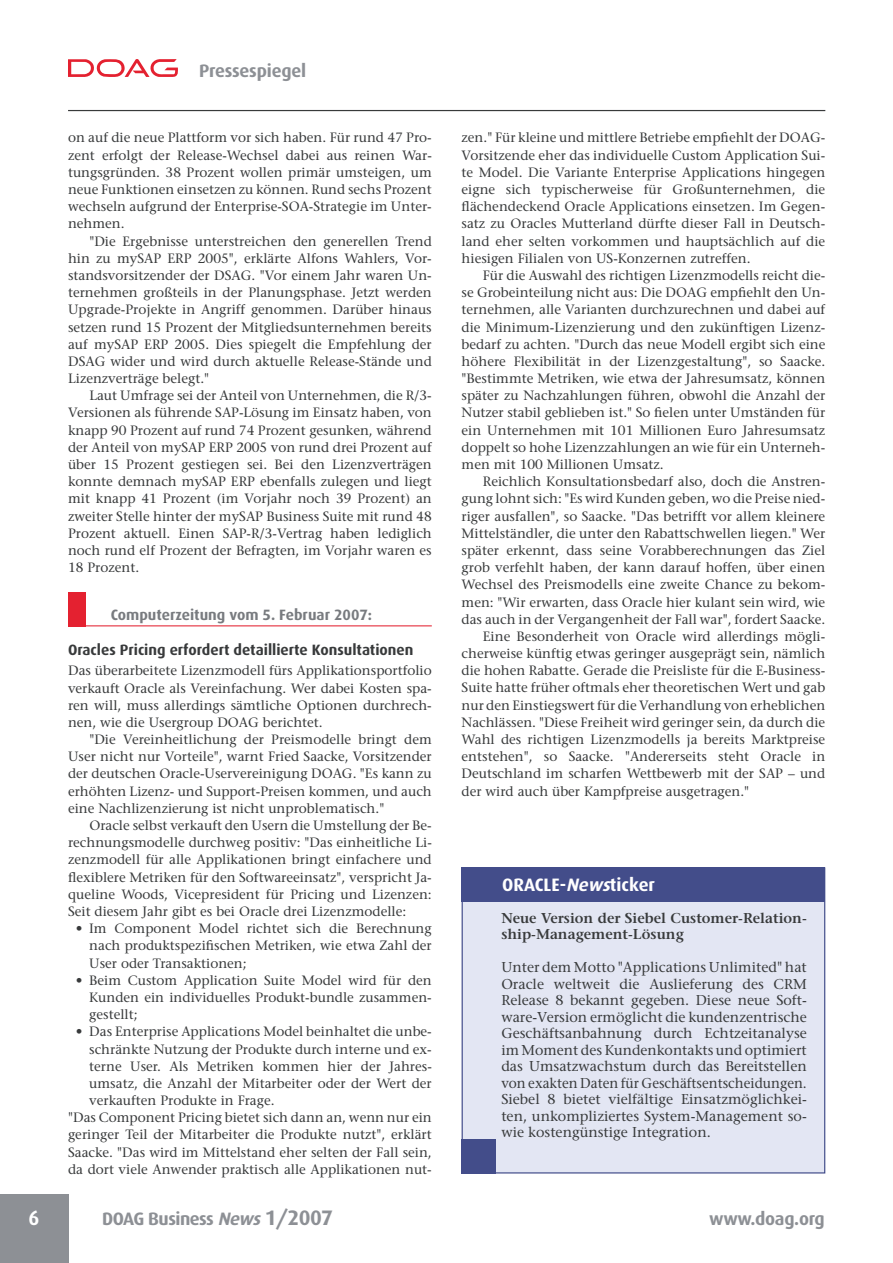
<style>
.page{position:relative;width:893px;height:1263px;background:#fff}
.page>*{position:absolute;margin:0;border:0;box-sizing:border-box;transform-origin:0 0}
.t1{font:700 21px "Dax";color:#fff;scale:.92 1}
.t2{font:700 18px "Dax";letter-spacing:-.015em;color:#8d9095}
.t3{font:700 18px "Dax";color:#fff}
.t4{font:700 15px "Dax";color:#383a3b}
.t5{font:700 15px "Dax";color:#787b7f}
.t6{font:14.25px/16.5px "Stone Serif";color:#383a3b;text-align:justify}
.t7{font:600 14.25px/16.5px "Stone Serif";color:#383a3b}
.t8{font:13.5px/17.2px "Stone Serif";color:#383a3b;text-align:justify}
.s1{font-style:italic}
.s2{font-size:21px}
</style>
<div class="page">
<svg style="left:68px;top:59px;width:110px;height:18px"></svg>
<div style="left:0;top:1195px;width:68px;height:68px;background:#8d9095"></div>
<div style="left:68px;top:592px;width:17px;height:34px;background:#e42130"></div>
<hr style="left:68px;top:625px;width:364px;height:1px;background:#e42130">
<div style="left:462px;top:868px;width:362px;height:305px;background:#e3e6f3"></div>
<div style="left:461px;top:867px;width:364px;height:34px;background:#434d8a"></div>
<div style="left:461px;top:1140px;width:34px;height:34px;background:#434d8a"></div>
<hr style="left:68px;top:110px;width:757px;height:1px;background:#383a3b">
<h2 class="t2" style="left:199px;top:63px;width:108px">Pressespiegel</h2>
<p class="t8" style="left:68px;top:131px;width:365px">on auf die neue Plattform vor sich haben. Für rund 47 Pro&shy;zent erfolgt der Release-Wechsel dabei aus reinen War&shy;tungsgründen. 38 Prozent wollen primär umsteigen, um neue Funktionen einsetzen zu können. Rund sechs Prozent wechseln aufgrund der Enterprise-SOA-Strategie im Unter&shy;nehmen.</p>
<p class="t8" style="left:68px;top:234px;width:365px;text-indent:21px">"Die Ergebnisse unterstreichen den generellen Trend hin zu mySAP ERP 2005", erklärte Alfons Wahlers, Vor&shy;standsvorsitzender der DSAG. "Vor einem Jahr waren Un&shy;ternehmen großteils in der Planungsphase. Jetzt werden Upgrade-Projekte in Angriff genommen. Darüber hinaus setzen rund 15 Prozent der Mitgliedsunternehmen bereits auf mySAP ERP 2005. Dies spiegelt die Empfehlung der DSAG wider und wird durch aktuelle Release-Stände und Lizenzverträge belegt."</p>
<p class="t8" style="left:68px;top:388px;width:365px;text-indent:21px">Laut Umfrage sei der Anteil von Unternehmen, die R/3- Versionen als führende SAP-Lösung im Einsatz haben, von knapp 90 Prozent auf rund 74 Prozent gesunken, während der Anteil von mySAP ERP 2005 von rund drei Prozent auf über 15 Prozent gestiegen sei. Bei den Lizenzverträgen konnte demnach mySAP ERP ebenfalls zulegen und liegt mit knapp 41 Prozent (im Vorjahr noch 39 Prozent) an zweiter Stelle hinter der mySAP Business Suite mit rund 48<br>Prozent aktuell. Einen SAP-R/3-Vertrag haben lediglich noch rund elf Prozent der Befragten, im Vorjahr waren es 18 Prozent.</p>
<p class="t5" style="left:111px;top:609px;width:263px">Computerzeitung vom 5. Februar 2007:</p>
<p class="t4" style="left:68px;top:643px;width:347px">Oracles Pricing erfordert detaillierte Konsultationen</p>
<p class="t8" style="left:68px;top:663px;width:365px">Das überarbeitete Lizenzmodell fürs Applikationsportfolio verkauft Oracle als Vereinfachung. Wer dabei Kosten spa&shy;ren will, muss allerdings sämtliche Optionen durchrech&shy;nen, wie die Usergroup DOAG berichtet.</p>
<p class="t8" style="left:68px;top:732px;width:365px;text-indent:21px">"Die Vereinheitlichung der Preismodelle bringt dem User nicht nur Vorteile", warnt Fried Saacke, Vorsitzender der deutschen Oracle-Uservereinigung DOAG. "Es kann zu erhöhten Lizenz- und Support-Preisen kommen, und auch eine Nachlizenzierung ist nicht unproblematisch."</p>
<p class="t8" style="left:68px;top:818px;width:365px;text-indent:21px">Oracle selbst verkauft den Usern die Umstellung der Be&shy;rechnungsmodelle durchweg positiv: "Das einheitliche Li&shy;zenzmodell für alle Applikationen bringt einfachere und flexiblere Metriken für den Softwareeinsatz", verspricht Ja&shy;queline Woods, Vicepresident für Pricing und Lizenzen:<br>Seit diesem Jahr gibt es bei Oracle drei Lizenzmodelle:</p>
<p class="t8" style="left:89px;top:921px;width:344px;text-indent:-13px">• Im Component Model richtet sich die Berechnung nach produktspezifischen Metriken, wie etwa Zahl der User oder Transaktionen;</p>
<p class="t8" style="left:89px;top:973px;width:344px;text-indent:-13px">• Beim Custom Application Suite Model wird für den Kunden ein individuelles Produkt-bundle zusammen&shy;gestellt;</p>
<p class="t8" style="left:76px;top:1024px;width:357px">• Das Enterprise Applications Model beinhaltet die unbe-</p>
<p class="t8" style="left:89px;top:1042px;width:344px">schränkte Nutzung der Produkte durch interne und ex-</p>
<p class="t8" style="left:89px;top:1059px;width:344px">terne User. Als Metriken kommen hier der Jahres-</p>
<p class="t8" style="left:89px;top:1076px;width:344px">umsatz, die Anzahl der Mitarbeiter oder der Wert der</p>
<p class="t8" style="left:89px;top:1093px;width:187px">verkauften Produkte in Frage.</p>
<p class="t8" style="left:68px;top:1110px;width:365px">"Das Component Pricing bietet sich dann an, wenn nur ein</p>
<p class="t8" style="left:68px;top:1128px;width:365px">geringer Teil der Mitarbeiter die Produkte nutzt", erklärt</p>
<p class="t8" style="left:68px;top:1145px;width:365px">Saacke. "Das wird im Mittelstand eher selten der Fall sein,</p>
<p class="t8" style="left:68px;top:1162px;width:365px">da dort viele Anwender praktisch alle Applikationen nut-</p>
<p class="t8" style="left:461px;top:131px;width:365px">zen." Für kleine und mittlere Betriebe empfiehlt der DOAG-Vorsitzende eher das individuelle Custom Application Sui&shy;te Model. Die Variante Enterprise Applications hingegen eigne sich typischerweise für Großunternehmen, die flächendeckend Oracle Applications einsetzen. Im Gegen&shy;satz zu Oracles Mutterland dürfte dieser Fall in Deutsch&shy;land eher selten vorkommen und hauptsächlich auf die hiesigen Filialen von US-Konzernen zutreffen.</p>
<p class="t8" style="left:461px;top:268px;width:365px;text-indent:21px">Für die Auswahl des richtigen Lizenzmodells reicht die&shy;se Grobeinteilung nicht aus: Die DOAG empfiehlt den Un&shy;ternehmen, alle Varianten durchzurechnen und dabei auf die Minimum-Lizenzierung und den zukünftigen Lizenz&shy;bedarf zu achten. "Durch das neue Modell ergibt sich eine höhere Flexibilität in der Lizenzgestaltung", so Saacke. "Bestimmte Metriken, wie etwa der Jahresumsatz, können später zu Nachzahlungen führen, obwohl die Anzahl der Nutzer stabil geblieben ist." So fielen unter Umständen für ein Unternehmen mit 101 Millionen Euro Jahresumsatz doppelt so hohe Lizenzzahlungen an wie für ein Unterneh&shy;men mit 100 Millionen Umsatz.</p>
<p class="t8" style="left:483px;top:474px;width:344px">Reichlich Konsultationsbedarf also, doch die Anstren-</p>
<p class="t8" style="left:461px;top:492px;width:365px">gung lohnt sich: "Es wird Kunden geben, wo die Preise nied-</p>
<p class="t8" style="left:461px;top:509px;width:365px">riger ausfallen", so Saacke. "Das betrifft vor allem kleinere</p>
<p class="t8" style="left:461px;top:526px;width:365px">Mittelständler, die unter den Rabattschwellen liegen." Wer</p>
<p class="t8" style="left:461px;top:543px;width:365px">später erkennt, dass seine Vorabberechnungen das Ziel</p>
<p class="t8" style="left:461px;top:560px;width:365px">grob verfehlt haben, der kann darauf hoffen, über einen</p>
<p class="t8" style="left:461px;top:577px;width:365px">Wechsel des Preismodells eine zweite Chance zu bekom-</p>
<p class="t8" style="left:461px;top:595px;width:365px">men: "Wir erwarten, dass Oracle hier kulant sein wird, wie</p>
<p class="t8" style="left:461px;top:612px;width:365px">das auch in der Vergangenheit der Fall war", fordert Saacke.</p>
<p class="t8" style="left:483px;top:629px;width:344px">Eine Besonderheit von Oracle wird allerdings mögli-</p>
<p class="t8" style="left:461px;top:646px;width:365px">cherweise künftig etwas geringer ausgeprägt sein, nämlich</p>
<p class="t8" style="left:461px;top:663px;width:365px">die hohen Rabatte. Gerade die Preisliste für die E-Business-</p>
<p class="t8" style="left:461px;top:681px;width:365px">Suite hatte früher oftmals eher theoretischen Wert und gab</p>
<p class="t8" style="left:461px;top:698px;width:365px">nur den Einstiegswert für die Verhandlung von erheblichen</p>
<p class="t8" style="left:461px;top:715px;width:365px">Nachlässen. "Diese Freiheit wird geringer sein, da durch die</p>
<p class="t8" style="left:461px;top:732px;width:365px">Wahl des richtigen Lizenzmodells ja bereits Marktpreise</p>
<p class="t8" style="left:461px;top:749px;width:365px">entstehen", so Saacke. "Andererseits steht Oracle in</p>
<p class="t8" style="left:461px;top:767px;width:365px">Deutschland im scharfen Wettbewerb mit der SAP – und</p>
<p class="t8" style="left:461px;top:784px;width:289px">der wird auch über Kampfpreise ausgetragen."</p>
<h2 class="t3" style="left:502px;top:877px;width:154px">ORACLE-<span class="s1">News</span>ticker</h2>
<p class="t7" style="left:501px;top:911px;width:307px">Neue Version der Siebel Customer-Relation&shy;ship-Management-Lösung</p>
<p class="t6" style="left:501px;top:960px;width:307px">Unter dem Motto "Applications Unlimited" hat Oracle weltweit die Auslieferung des CRM Release 8 bekannt gegeben. Diese neue Soft&shy;ware-Version ermöglicht die kundenzentrische Geschäftsanbahnung durch Echtzeitanalyse im Moment des Kundenkontakts und optimiert das Umsatzwachstum durch das Bereitstellen von exakten Daten für Geschäftsentscheidungen.<br>Siebel 8 bietet vielfältige Einsatzmöglichkei&shy;ten, unkompliziertes System-Management so&shy;wie kostengünstige Integration.</p>
<h1 class="t1" style="left:29px;top:1208px;width:13px">6</h1>
<h2 class="t2" style="left:102px;top:1211px;width:232px">DOAG Business <span class="s1">News</span><span class="s2">1/2007</span></h2>
<h2 class="t2" style="left:709px;top:1211px;width:117px">www.doag.org</h2>
</div>
